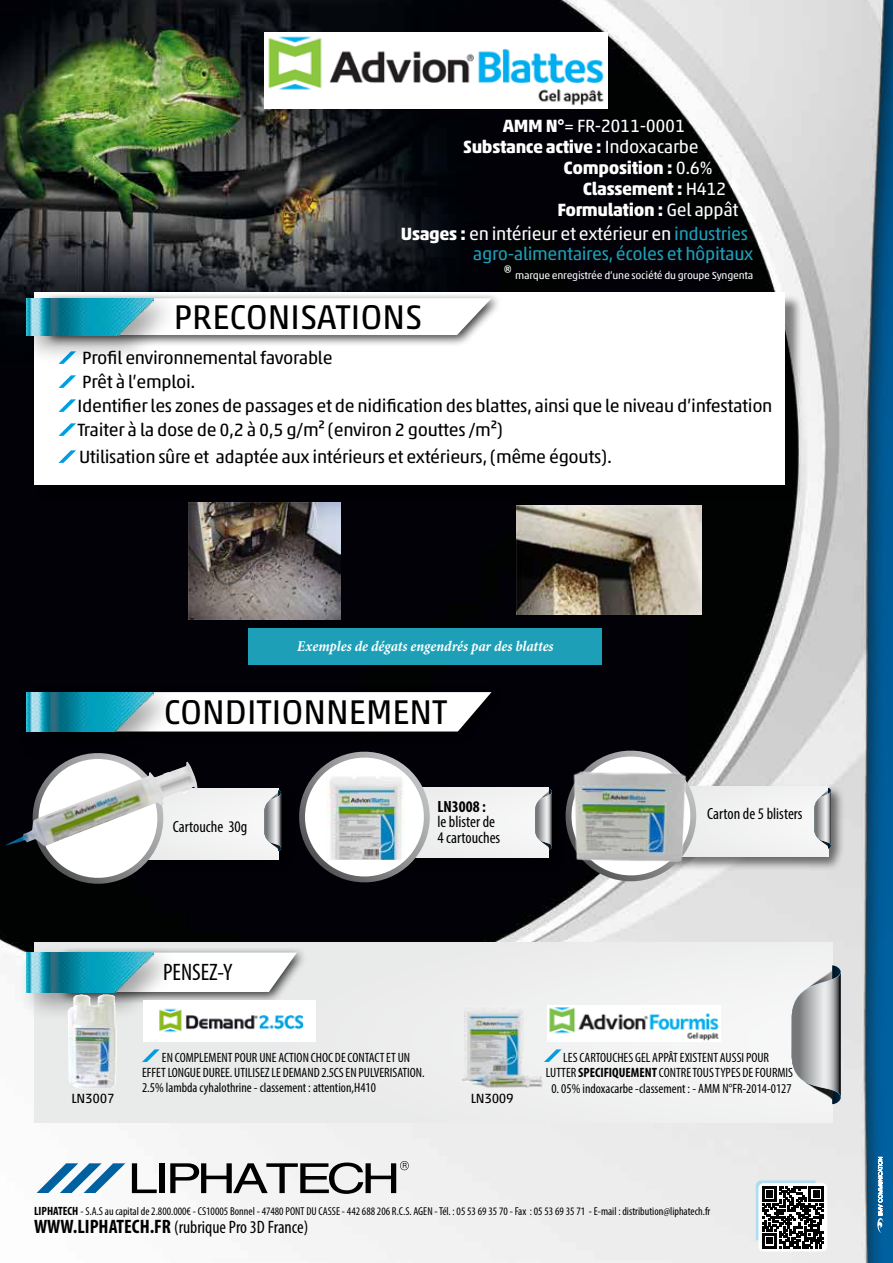
<style>
.page{position:relative;width:893px;height:1263px;background:#fff}
.page>*{position:absolute;margin:0;border:0;box-sizing:border-box;transform-origin:0 0}
.t1{font:34.8px "Akko Pro";color:#000}
.t2{font:condensed 23.85px "Myriad Pro";color:#000}
.t3{font:18px/24px "Akko Pro";letter-spacing:-.02em;color:#000}
.t4{font:700 18px "Akko Pro";letter-spacing:-.02em;color:#fff}
.t5{font:18px/19.5px "Akko Pro";letter-spacing:-.02em;color:#1da0b7;text-align:right}
.t6{font:condensed 18px "Myriad Pro";color:#000}
.t7{font:18px "Akko Pro";letter-spacing:-.02em;color:#fff}
.t8{font:condensed 16.2px/15.5px "Myriad Pro";color:#000}
.t9{font:700 condensed 16.2px "Myriad Pro";color:#000}
.t10{font:italic 700 condensed 15px "Minion Pro";letter-spacing:.005em;color:#fff}
.t11{font:condensed 13.5px/15px "Myriad Pro";color:#000}
.t12{font:13.5px "Akko Pro";letter-spacing:-.02em;color:#000}
.t13{font:condensed 11.4px "Myriad Pro";color:#000}
.t14{font:10.5px "Akko Pro";letter-spacing:-.02em;color:#fff}
.s1{font-weight:700}
.s2{font-weight:400}
.s3{font-weight:700;color:#fff}
.s4{color:#fff}
.s5{font-size:19.5px}
.s6{font-weight:700;font-size:12px}
.s7{font-weight:700;font-size:19.5px}
</style>
<div class="page">
<img style="left:0;top:0;width:893px;height:1263px">
<svg style="left:132px;top:1163px;width:25px;height:30px"></svg>
<div style="left:160px;top:1163px;width:5px;height:30px;background:#000"></div>
<svg style="left:170px;top:1161px;width:239px;height:33px"></svg>
<svg style="left:37px;top:1163px;width:88px;height:30px"></svg>
<div style="left:36px;top:295px;width:767px;height:208px;background:#000;opacity:.5"></div>
<div style="left:34px;top:292px;width:750px;height:192px;background:#fff"></div>
<svg style="left:58px;top:375px;width:18px;height:13px"></svg>
<svg style="left:58px;top:399px;width:18px;height:13px"></svg>
<svg style="left:58px;top:423px;width:18px;height:13px"></svg>
<svg style="left:58px;top:450px;width:18px;height:13px"></svg>
<div style="left:104px;top:786px;width:191px;height:87px;background:#000"></div>
<div style="left:106px;top:788px;width:172px;height:71px;background:#f3f3f3"></div>
<svg style="left:264px;top:790px;width:17px;height:61px"></svg>
<svg style="left:21px;top:761px;width:154px;height:134px"></svg>
<div style="left:375px;top:785px;width:191px;height:87px;background:#000"></div>
<div style="left:377px;top:787px;width:172px;height:71px;background:#f2f2f2"></div>
<div style="left:654px;top:784px;width:191px;height:87px;background:#000;opacity:.53"></div>
<div style="left:656px;top:786px;width:172px;height:71px;background:#f1f2f2"></div>
<svg style="left:814px;top:788px;width:17px;height:61px"></svg>
<div style="left:758px;top:1183px;width:69px;height:68px;background:linear-gradient(to right,#fff,#fff);border-radius:5px"></div>
<svg style="left:756px;top:1180px;width:68px;height:68px"></svg>
<svg style="left:877px;top:1157px;width:6px;height:76px"></svg>
<svg style="left:287px;top:747px;width:155px;height:147px"></svg>
<svg style="left:535px;top:746px;width:173px;height:147px"></svg>
<div style="left:34px;top:942px;width:798px;height:181px;background:#eceded"></div>
<svg style="left:792px;top:965px;width:49px;height:139px"></svg>
<svg style="left:142px;top:1049px;width:18px;height:13px"></svg>
<div style="left:43px;top:292px;width:459px;height:55px;background:#000;opacity:.75"></div>
<svg style="left:180px;top:298px;width:312px;height:37px"></svg>
<div style="left:19px;top:290px;width:161px;height:74px;background:#000;opacity:.36"></div>
<img style="left:27px;top:298px;width:126px;height:37px">
<div style="left:57px;top:946px;width:251px;height:58px;background:#000;opacity:.75"></div>
<svg style="left:180px;top:952px;width:117px;height:40px;background:#f4f4f4"></svg>
<div style="left:19px;top:944px;width:161px;height:77px;background:#000;opacity:.36"></div>
<img style="left:27px;top:952px;width:126px;height:40px">
<div style="left:54px;top:686px;width:448px;height:58px;background:#000"></div>
<svg style="left:180px;top:692px;width:312px;height:39px;background:#f1f1f1"></svg>
<div style="left:19px;top:684px;width:161px;height:77px;background:#000;opacity:.36"></div>
<img style="left:27px;top:692px;width:126px;height:40px">
<img style="left:264px;top:32px;width:343px;height:76px">
<img style="left:5px;top:762px;width:192px;height:84px">
<img style="left:326px;top:774px;width:78px;height:86px">
<img style="left:462px;top:1012px;width:80px;height:76px">
<img style="left:75px;top:994px;width:31px;height:12px">
<svg style="left:544px;top:1049px;width:18px;height:13px"></svg>
<img style="left:188px;top:503px;width:152px;height:116px">
<img style="left:517px;top:505px;width:185px;height:110px">
<img style="left:570px;top:768px;width:120px;height:94px">
<div style="left:249px;top:628px;width:353px;height:36px;background:#1da0b7"></div>
<img style="left:547px;top:1005px;width:174px;height:37px">
<img style="left:144px;top:1000px;width:172px;height:42px">
<h3 class="t7" style="left:503px;top:115px;width:184px"><span class="s1">AMM N°</span>= FR-2011-0001</h3>
<h3 class="t4" style="left:463px;top:136px;width:237px">Substance active : <span class="s2">I ndoxacarbe</span></h3>
<h3 class="t4" style="left:563px;top:157px;width:151px">Composition : <span class="s2">0.6%</span></h3>
<h3 class="t4" style="left:583px;top:178px;width:145px">Classement : <span class="s2">H412</span></h3>
<h3 class="t4" style="left:557px;top:199px;width:183px">Formulation : <span class="s2">Gel appât</span></h3>
<h3 class="t5" style="left:401px;top:224px;width:354px"><span class="s3">Usages :</span> <span class="s4">en intérieur et extérieur en</span> industries agro-alimentaires, écoles et hôpitaux</h3>
<p class="t14" style="left:504px;top:269px;width:251px"><span class="s5">®</span> marque enregistrée d’une société du groupe Syngenta</p>
<h1 class="t1" style="left:174px;top:295px;width:228px">precon isations</h1>
<h3 class="t3" style="left:77px;top:345px;width:697px">Profil environnemental favorable<br>Prêt à l’emploi.<br>I dentifier les zones de passages et de nidification des blattes, ainsi que le niveau d’infestation Traiter à la dose de 0,2 à 0,5 g/m² (environ 2 gouttes /m²)</h3>
<h3 class="t3" style="left:79px;top:444px;width:534px">Utilisation sûre et adaptée aux intérieurs et extérieurs, (même égouts).</h3>
<p class="t10" style="left:297px;top:636px;width:258px">Exemples de dégats engendrés par des blattes</p>
<h1 class="t1" style="left:164px;top:691px;width:285px">CONDITIONNEMENT</h1>
<p class="t8" style="left:173px;top:819px;width:76px">Cartouche 30g</p>
<p class="t9" style="left:437px;top:796px;width:50px">LN3008 :</p>
<p class="t8" style="left:437px;top:814px;width:64px">le blister de<br>4 cartouches</p>
<p class="t8" style="left:707px;top:806px;width:97px">Carton de 5 blisters</p>
<p class="t12" style="left:71px;top:1090px;width:45px">LN3007</p>
<h2 class="t2" style="left:163px;top:957px;width:71px">PENSEZ-Y</h2>
<p class="t11" style="left:142px;top:1050px;width:269px;text-indent:20px">EN COMPLEMENT POUR UNE ACTION CHOC DE CONTACT ET UN<br>EFFET LONGUE DUREE. utilise</p>
<p class="t11" style="left:265px;top:1065px;width:25px">z le demand</p>
<p class="t11" style="left:321px;top:1065px;width:64px">2.5cs en pulverisation</p>
<p class="t11" style="left:422px;top:1065px;width:4px">.</p>
<p class="t11" style="left:563px;top:1050px;width:23px">Les cartouches</p>
<p class="t11" style="left:635px;top:1050px;width:61px">gel appâtexistent</p>
<p class="t11" style="left:546px;top:1050px;width:249px;text-indent:174px">AUSSI POUR<br>LUTTER <span class="s1">SPECIFIQUEMENT</span> CONTRE TOUS TYPES DE FOURMIS</p>
<p class="t11" style="left:142px;top:1080px;width:235px">2.5% lambda cyhalothrine - classement : attention,H410</p>
<p class="t11" style="left:551px;top:1080px;width:242px">0. 05% indoxacarbe -classement : - AMM N°FR-2014-0127</p>
<p class="t12" style="left:471px;top:1090px;width:45px">LN3009</p>
<p class="t13" style="left:34px;top:1204px;width:678px"><span class="s6">LIPHATECH</span> - S.A.S au capital de 2.800.000€ - CS10005 Bonnel - 47480 PONT DU CASSE - 442 688 206 R.C.S. AGEN - Tél. : 05 53 69 35 70 - Fax : 05 53 69 35 71 - E-mail : distribution@liphatech.fr</p>
<h3 class="t6" style="left:34px;top:1216px;width:276px"><span class="s7">WWW.LIPHATECH.FR</span> (rubrique Pro 3D France)</h3>
</div>
